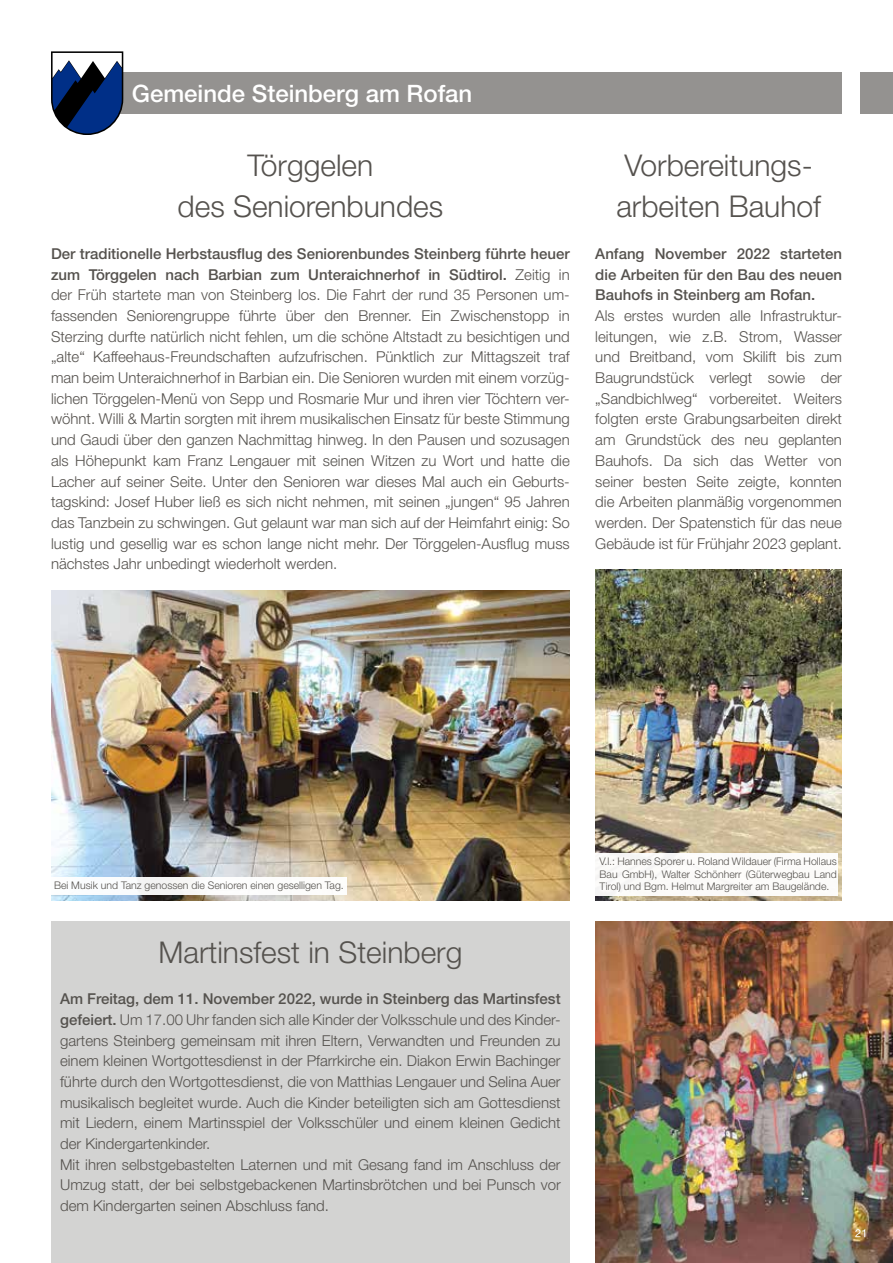
<style>
.page{position:relative;width:893px;height:1263px;background:#fff}
.page>*{position:absolute;margin:0;border:0;box-sizing:border-box;transform-origin:0 0}
.t1{font:300 30px/41.4px "Helvetica Neue LT Pro";color:#55524e;text-align:center}
.t2{font:500 24px "Helvetica Neue LT Pro";color:#fff}
.t3{font:300 15px/20.7px "Helvetica Neue LT Pro";color:#55524e;text-align:justify}
.t4{font:500 15px/20.7px "Helvetica Neue LT Pro";color:#55524e;text-align:justify}
.t5{font:300 10.5px/12.6px "Helvetica Neue LT Pro";color:#55524e;text-align:justify}
.s1{font-weight:500}
</style>
<div class="page">
<div style="left:861px;top:73px;width:32px;height:41px;background:#949290"></div>
<div style="left:72px;top:73px;width:770px;height:41px;background:#949290"></div>
<svg style="left:51px;top:52px;width:72px;height:83px"></svg>
<img style="left:595px;top:569px;width:247px;height:332px">
<div style="left:595px;top:853px;width:243px;height:42px;background:#fff"></div>
<img style="left:51px;top:590px;width:519px;height:311px">
<img style="left:595px;top:921px;width:298px;height:342px">
<div style="left:51px;top:921px;width:519px;height:342px;background:#d3d3d2"></div>
<div style="left:50px;top:877px;width:297px;height:17px;background:#fff"></div>
<svg style="left:855px;top:1229px;width:10px;height:8px"></svg>
<h2 class="t2" style="left:132px;top:79px;width:342px">Gemeinde Steinberg am Rofan</h2>
<h1 class="t1" style="left:178px;top:144px;width:267px">Törggelen<br>des Seniorenbundes</h1>
<p class="t3" style="left:51px;top:243px;width:520px"><span class="s1">Der traditionelle Herbstausflug des Seniorenbundes Steinberg führte heuer zum Törggelen nach Barbian zum Unteraichnerhof in Südtirol.</span> Zeitig in der Früh startete man von Steinberg los. Die Fahrt der rund 35 Personen um&shy;fassenden Seniorengruppe führte über den Brenner. Ein Zwischenstopp in Sterzing durfte natürlich nicht fehlen, um die schöne Altstadt zu besichtigen und „alte“ Kaffeehaus-Freundschaften aufzufrischen. Pünktlich zur Mittagszeit traf man beim Unteraichnerhof in Barbian ein. Die Senioren wurden mit einem vorzüg&shy;lichen Törggelen-Menü von Sepp und Rosmarie Mur und ihren vier Töchtern ver&shy;wöhnt. Willi &amp; Martin sorgten mit ihrem musikalischen Einsatz für beste Stimmung und Gaudi über den ganzen Nachmittag hinweg. In den Pausen und sozusagen als Höhepunkt kam Franz Lengauer mit seinen Witzen zu Wort und hatte die Lacher auf seiner Seite. Unter den Senioren war dieses Mal auch ein Geburts&shy;tagskind: Josef Huber ließ es sich nicht nehmen, mit seinen „jungen“ 95 Jahren das Tanzbein zu schwingen. Gut gelaunt war man sich auf der Heimfahrt einig: So lustig und gesellig war es schon lange nicht mehr. Der Törggelen-Ausflug muss nächstes Jahr unbedingt wiederholt werden.</p>
<h1 class="t1" style="left:616px;top:144px;width:206px;text-align:left">Vorbereitungs&shy;arbeiten Bauhof</h1>
<p class="t4" style="left:595px;top:243px;width:248px">Anfang November 2022 starteten die Arbeiten für den Bau des neuen Bauhofs in Steinberg am Rofan.</p>
<p class="t3" style="left:595px;top:305px;width:248px">Als erstes wurden alle Infrastruktur&shy;leitungen, wie z.B. Strom, Wasser und Breitband, vom Skilift bis zum Baugrundstück verlegt sowie der „Sandbichlweg“ vorbereitet. Weiters folgten erste Grabungsarbeiten direkt am Grundstück des neu geplanten Bauhofs. Da sich das Wetter von seiner besten Seite zeigte, konnten die Arbeiten planmäßig vorgenommen werden. Der Spatenstich für das neue Gebäude ist für Frühjahr 2023 geplant.</p>
<p class="t5" style="left:54px;top:879px;width:291px">Bei Musik und Tanz genossen die Senioren einen geselligen Tag.</p>
<h1 class="t1" style="left:158px;top:931px;width:305px">Martinsfest in Steinberg</h1>
<p class="t3" style="left:60px;top:988px;width:502px;text-align:left"><span class="s1">Am Freitag, dem 11. November 2022, wurde in Steinberg das Martinsfest gefeiert.</span> Um 17.00 Uhr fanden sich alle Kinder der Volksschule und des Kinder&shy;gartens Steinberg gemeinsam mit ihren Eltern, Verwandten und Freunden zu einem kleinen Wortgottesdienst in der Pfarrkirche ein. Diakon Erwin Bachinger führte durch den Wortgottesdienst, die von Matthias Lengauer und Selina Auer musikalisch begleitet wurde. Auch die Kinder beteiligten sich am Gottesdienst mit Liedern, einem Martinsspiel der Volksschüler und einem kleinen Gedicht der Kindergartenkinder.<br>Mit ihren selbstgebastelten Laternen und mit Gesang fand im Anschluss der Umzug statt, der bei selbstgebackenen Martinsbrötchen und bei Punsch vor dem Kindergarten seinen Abschluss fand.</p>
<p class="t5" style="left:600px;top:855px;width:239px">V.l.: Hannes Sporer u. Roland Wildauer (Firma Hollaus Bau GmbH), Walter Schönherr (Güterwegbau Land Tirol) und Bgm. Helmut Margreiter am Baugelände.</p>
</div>
